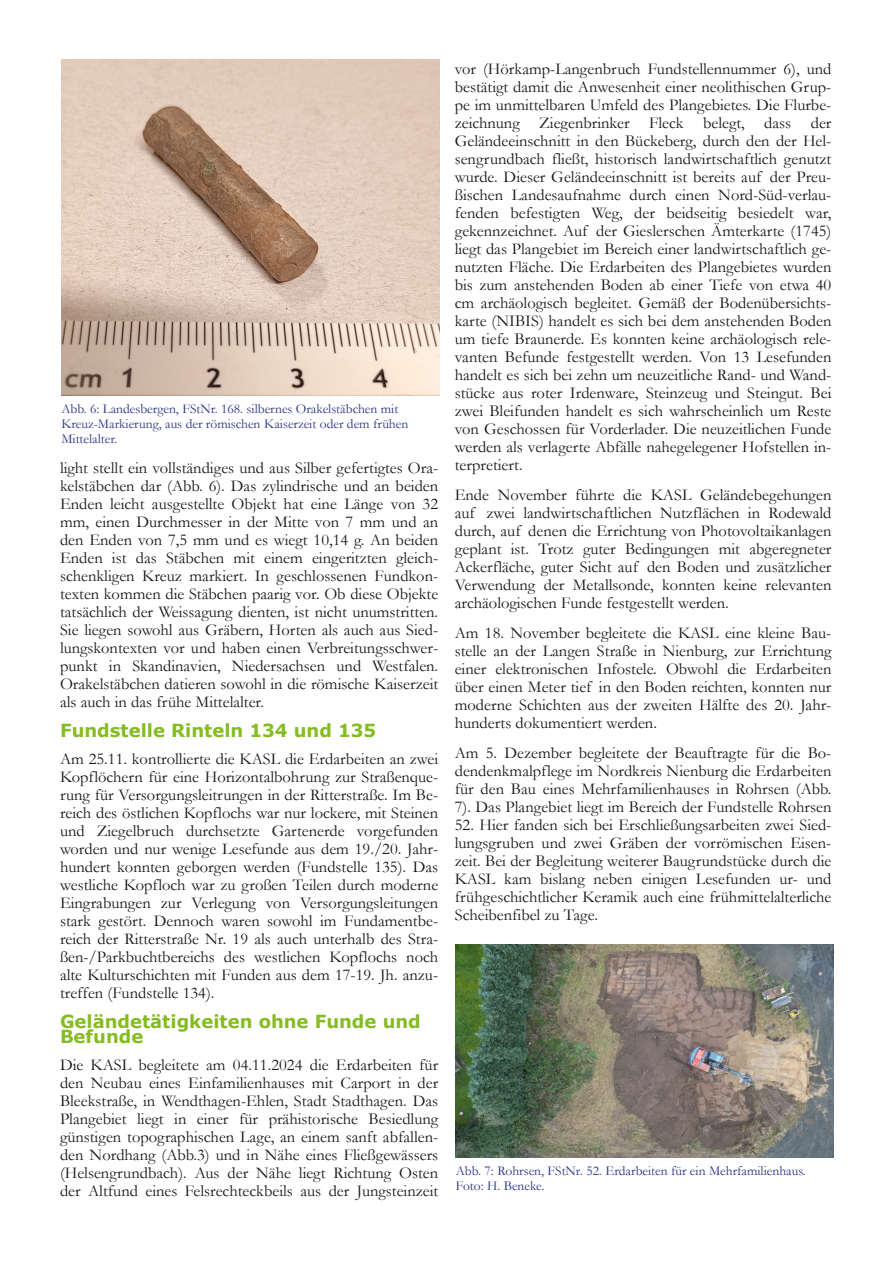
<style>
.page{position:relative;width:893px;height:1263px;background:#fff}
.page>*{position:absolute;margin:0;border:0;box-sizing:border-box;transform-origin:0 0}
.t1{font:700 18px/15px "Verdana";color:#85bc22}
.t2{font:16.5px/18px "Garamond";color:#181715;text-align:justify}
.t3{font:13.5px/15px "Garamond";color:#273284}
</style>
<div class="page">
<img style="left:61px;top:59px;width:378px;height:336px">
<img style="left:456px;top:945px;width:377px;height:212px">
<p class="t3" style="left:61px;top:402px;width:348px">Abb. 6: Landesbergen, FStNr. 168. silbernes Orakelstäbchen mit<br>Kreuz-Markierung, aus der römischen Kaiserzeit oder dem frühen<br>Mittelalter.</p>
<p class="t2" style="left:60px;top:459px;width:380px">light stellt ein vollständiges und aus Silber gefertigtes Ora&shy;kelstäbchen dar (Abb. 6). Das zylindrische und an beiden Enden leicht ausgestellte Objekt hat eine Länge von 32 mm, einen Durchmesser in der Mitte von 7 mm und an den Enden von 7,5 mm und es wiegt 10,14 g. An beiden Enden ist das Stäbchen mit einem eingeritzten gleich&shy;schenkligen Kreuz markiert. In geschlossenen Fundkon&shy;texten kommen die Stäbchen paarig vor. Ob diese Objekte tatsächlich der Weissagung dienten, ist nicht unumstritten.<br>Sie liegen sowohl aus Gräbern, Horten als auch aus Sied&shy;lungskontexten vor und haben einen Verbreitungsschwer&shy;punkt in Skandinavien, Niedersachsen und Westfalen.<br>Orakelstäbchen datieren sowohl in die römische Kaiserzeit als auch in das frühe Mittelalter.</p>
<p class="t1" style="left:60px;top:723px;width:318px">Fundstelle Rinteln 134 und 135</p>
<p class="t2" style="left:60px;top:750px;width:380px">Am 25.11. kontrollierte die KASL die Erdarbeiten an zwei Kopflöchern für eine Horizontalbohrung zur Straßenque&shy;rung für Versorgungsleitrungen in der Ritterstraße. Im Be&shy;reich des östlichen Kopflochs war nur lockere, mit Steinen und Ziegelbruch durchsetzte Gartenerde vorgefunden worden und nur wenige Lesefunde aus dem 19./20. Jahr&shy;hundert konnten geborgen werden (Fundstelle 135). Das westliche Kopfloch war zu großen Teilen durch moderne Eingrabungen zur Verlegung von Versorgungsleitungen stark gestört. Dennoch waren sowohl im Fundamentbe&shy;reich der Ritterstraße Nr. 19 als auch unterhalb des Stra&shy;ßen-/Parkbuchtbereichs des westlichen Kopflochs noch alte Kulturschichten mit Funden aus dem 17-19. Jh. anzu&shy;treffen (Fundstelle 134).</p>
<p class="t1" style="left:60px;top:1014px;width:362px">Geländetätigkeiten ohne Funde und<br>Befunde</p>
<p class="t2" style="left:60px;top:1056px;width:380px">Die KASL begleitete am 04.11.2024 die Erdarbeiten für den Neubau eines Einfamilienhauses mit Carport in der Bleekstraße, in Wendthagen-Ehlen, Stadt Stadthagen. Das Plangebiet liegt in einer für prähistorische Besiedlung günstigen topographischen Lage, an einem sanft abfallen&shy;den Nordhang (Abb.3) und in Nähe eines Fließgewässers (Helsengrundbach). Aus der Nähe liegt Richtung Osten der Altfund eines Felsrechteckbeils aus der Jungsteinzeit</p>
<p class="t2" style="left:455px;top:60px;width:378px">vor (Hörkamp-Langenbruch Fundstellennummer 6), und bestätigt damit die Anwesenheit einer neolithischen Grup&shy;pe im unmittelbaren Umfeld des Plangebietes. Die Flurbe&shy;zeichnung Ziegenbrinker Fleck belegt, dass der Geländeeinschnitt in den Bückeberg, durch den der Hel&shy;sengrundbach fließt, historisch landwirtschaftlich genutzt wurde. Dieser Geländeeinschnitt ist bereits auf der Preu&shy;ßischen Landesaufnahme durch einen Nord-Süd-verlau&shy;fenden befestigten Weg, der beidseitig besiedelt war, gekennzeichnet. Auf der Gieslerschen Ämterkarte (1745) liegt das Plangebiet im Bereich einer landwirtschaftlich ge&shy;nutzten Fläche. Die Erdarbeiten des Plangebietes wurden bis zum anstehenden Boden ab einer Tiefe von etwa 40 cm archäologisch begleitet. Gemäß der Bodenübersichts&shy;karte (NIBIS) handelt es sich bei dem anstehenden Boden um tiefe Braunerde. Es konnten keine archäologisch rele&shy;vanten Befunde festgestellt werden. Von 13 Lesefunden handelt es sich bei zehn um neuzeitliche Rand- und Wand&shy;stücke aus roter Irdenware, Steinzeug und Steingut. Bei zwei Bleifunden handelt es sich wahrscheinlich um Reste von Geschossen für Vorderlader. Die neuzeitlichen Funde werden als verlagerte Abfälle nahegelegener Hofstellen in&shy;terpretiert.</p>
<p class="t2" style="left:455px;top:486px;width:378px">Ende November führte die KASL Geländebegehungen auf zwei landwirtschaftlichen Nutzflächen in Rodewald durch, auf denen die Errichtung von Photovoltaikanlagen geplant ist. Trotz guter Bedingungen mit abgeregneter Ackerfläche, guter Sicht auf den Boden und zusätzlicher Verwendung der Metallsonde, konnten keine relevanten archäologischen Funde festgestellt werden.</p>
<p class="t2" style="left:455px;top:624px;width:378px">Am 18. November begleitete die KASL eine kleine Bau&shy;stelle an der Langen Straße in Nienburg, zur Errichtung einer elektronischen Infostele. Obwohl die Erdarbeiten über einen Meter tief in den Boden reichten, konnten nur moderne Schichten aus der zweiten Hälfte des 20. Jahr&shy;hunderts dokumentiert werden.</p>
<p class="t2" style="left:455px;top:744px;width:378px">Am 5. Dezember begleitete der Beauftragte für die Bo&shy;dendenkmalpflege im Nordkreis Nienburg die Erdarbeiten für den Bau eines Mehrfamilienhauses in Rohrsen (Abb.<br>7). Das Plangebiet liegt im Bereich der Fundstelle Rohrsen</p>
<p class="t2" style="left:455px;top:816px;width:378px">52. Hier fanden sich bei Erschließungsarbeiten zwei Sied&shy;lungsgruben und zwei Gräben der vorrömischen Eisen&shy;zeit. Bei der Begleitung weiterer Baugrundstücke durch die KASL kam bislang neben einigen Lesefunden ur- und frühgeschichtlicher Keramik auch eine frühmittelalterliche Scheibenfibel zu Tage.</p>
<p class="t3" style="left:456px;top:1164px;width:352px">Abb. 7: Rohrsen, FStNr. 52. Erdarbeiten für ein Mehrfamilienhaus.<br>Foto: H. Beneke.</p>
</div>
